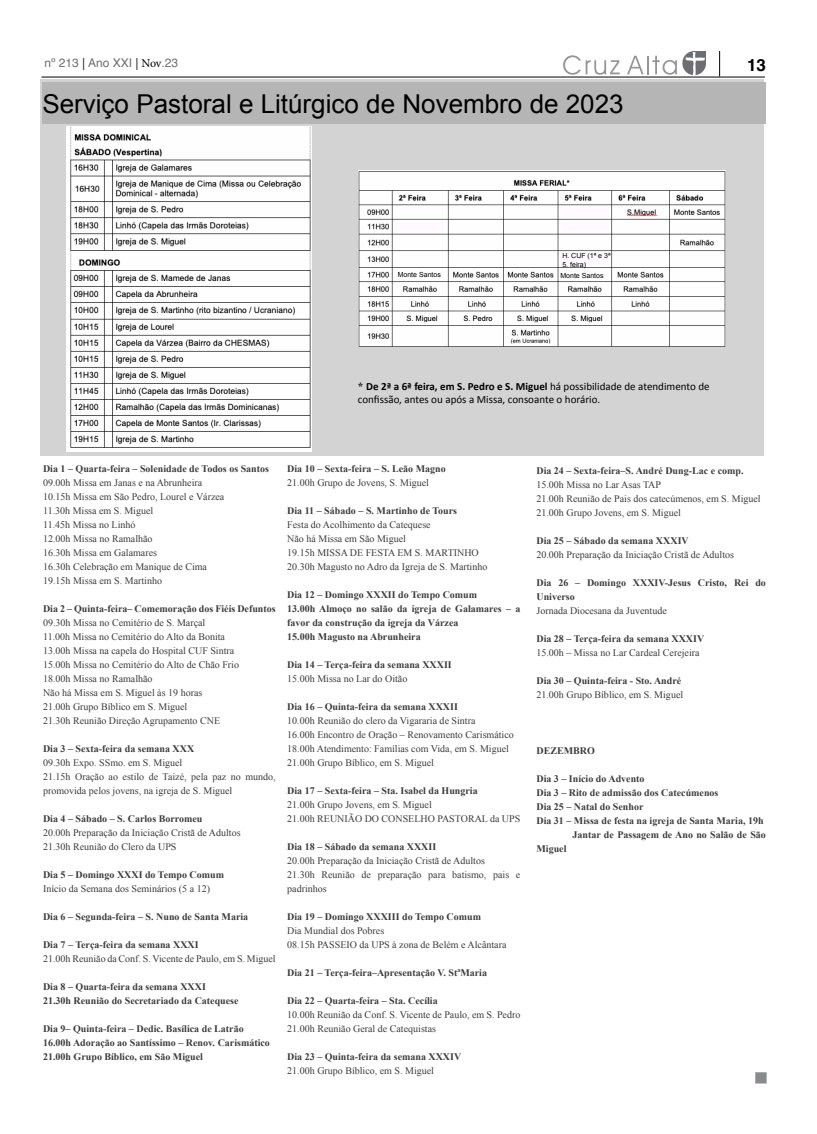
<style>
.page{position:relative;width:817px;height:1134px;background:#fff}
.page>*{position:absolute;margin:0;border:0;box-sizing:border-box;transform-origin:0 0}
.t1{font:26px "Arial";color:#000}
.t2{font:700 17px "Helvetica";color:#000}
.t3{font:12px "Helvetica";color:#6d6e71}
.t4{font:11px/13.5px "Calibri";color:#000}
.t5{font:10px/14px "Times New Roman";color:#3d3b3c}
.t6{font:700 10px/14px "Times New Roman";color:#3d3b3c}
.t7{font:7px "Arial";color:#000}
.s1{font-family:"Minion Pro";color:#000}
.s2{font-family:"Times New Roman";font-weight:700}
.s3{font-weight:700}
</style>
<div class="page">
<svg style="left:719px;top:51px;width:1px;height:26px"></svg>
<hr style="left:42px;top:77px;width:722px;height:1px;background:#000">
<svg style="left:563px;top:55px;width:56px;height:20px"></svg>
<svg style="left:627px;top:56px;width:49px;height:19px"></svg>
<svg style="left:682px;top:51px;width:23px;height:26px"></svg>
<div style="left:41px;top:80px;width:722px;height:376px;background:#d3d3d3"></div>
<div style="left:42px;top:82px;width:723px;height:42px;background:#b5b5b5"></div>
<img style="left:67px;top:126px;width:244px;height:325px">
<img style="left:358px;top:171px;width:366px;height:175px">
<div style="left:755px;top:1072px;width:11px;height:11px;background:#898c8c;border:2px solid #898c8c"></div>
<div style="left:395px;top:221px;width:48px;height:10px;background:#fffaff"></div>
<div style="left:561px;top:208px;width:48px;height:10px;background:#fffaff"></div>
<div style="left:561px;top:223px;width:48px;height:8px;background:#fffaff"></div>
<div style="left:560px;top:255px;width:49px;height:10px;background:#fffaff"></div>
<p class="t3" style="left:45px;top:54px;width:135px">nº 213 <span class="s1">|</span> Ano XXI <span class="s1">| Nov</span>.23</p>
<h2 class="t2" style="left:746px;top:55px;width:20px">13</h2>
<h1 class="t1" style="left:42px;top:86px;width:582px">Serviço Pastoral e Litúrgico de Novembro de 2023</h1>
<p class="t7" style="left:562px;top:251px;width:50px">H. CUF (1ª e 3ª</p>
<p class="t7" style="left:562px;top:260px;width:25px">5. feira)</p>
<p class="t7" style="left:397px;top:270px;width:45px">Monte Santos</p>
<p class="t7" style="left:560px;top:271px;width:45px">Monte Santos</p>
<p class="t4" style="left:358px;top:379px;width:353px"><span class="s2">*</span> <span class="s3">De 2ª a 6ª feira, em S. Pedro e S. Miguel</span> há possibilidade de atendimento de confissão, antes ou após a Missa, consoante o horário.</p>
<p class="t6" style="left:43px;top:462px;width:227px">Dia 1 – Quarta-feira – Solenidade de Todos os Santos</p>
<p class="t5" style="left:43px;top:476px;width:183px">09.00h Missa em Janas e na Abrunheira<br>10.15h Missa em São Pedro, Lourel e Várzea<br>11.30h Missa em S. Miguel<br>11.45h Missa no Linhó<br>12.00h Missa no Ramalhão<br>16.30h Missa em Galamares<br>16.30h Celebração em Manique de Cima<br>19.15h Missa em S. Martinho</p>
<p class="t6" style="left:43px;top:602px;width:234px">Dia 2 – Quinta-feira– Comemoração dos Fiéis Defuntos</p>
<p class="t5" style="left:43px;top:616px;width:197px">09.30h Missa no Cemitério de S. Marçal<br>11.00h Missa no Cemitério do Alto da Bonita 13.00h Missa na capela do Hospital CUF Sintra 15.00h Missa no Cemitério do Alto de Chão Frio 18.00h Missa no Ramalhão<br>Não há Missa em S. Miguel às 19 horas<br>21.00h Grupo Bíblico em S. Miguel<br>21.30h Reunião Direção Agrupamento CNE</p>
<p class="t6" style="left:43px;top:742px;width:153px">Dia 3 – Sexta-feira da semana XXX</p>
<p class="t5" style="left:43px;top:756px;width:234px">09.30h Expo. SSmo. em S. Miguel<br>21.15h Oração ao estilo de Taizé, pela paz no mundo, promovida pelos jovens, na igreja de S. Miguel</p>
<p class="t6" style="left:43px;top:812px;width:161px">Dia 4 – Sábado – S. Carlos Borromeu</p>
<p class="t5" style="left:43px;top:826px;width:199px">20.00h Preparação da Iniciação Cristã de Adultos<br>21.30h Reunião do Clero da UPS</p>
<p class="t6" style="left:43px;top:868px;width:182px">Dia 5 – Domingo XXXI do Tempo Comum</p>
<p class="t5" style="left:43px;top:882px;width:168px">Início da Semana dos Seminários (5 a 12)</p>
<p class="t6" style="left:43px;top:910px;width:207px">Dia 6 – Segunda-feira – S. Nuno de Santa Maria</p>
<p class="t6" style="left:43px;top:938px;width:157px">Dia 7 – Terça-feira da semana XXXI</p>
<p class="t5" style="left:43px;top:952px;width:234px">21.00h Reunião da Conf. S. Vicente de Paulo, em S. Miguel</p>
<p class="t6" style="left:43px;top:980px;width:197px">Dia 8 – Quarta-feira da semana XXXI<br>21.30h Reunião do Secretariado da Catequese</p>
<p class="t6" style="left:43px;top:1022px;width:228px">Dia 9– Quinta-feira – Dedic. Basílica de Latrão<br>16.00h Adoração ao Santíssimo – Renov. Carismático<br>21.00h Grupo Bíblico, em São Miguel</p>
<p class="t6" style="left:287px;top:462px;width:160px">Dia 10 – Sexta-feira – S. Leão Magno</p>
<p class="t5" style="left:287px;top:476px;width:143px">21.00h Grupo de Jovens, S. Miguel</p>
<p class="t6" style="left:287px;top:504px;width:171px">Dia 11 – Sábado – S. Martinho de Tours</p>
<p class="t5" style="left:287px;top:518px;width:201px">Festa do Acolhimento da Catequese<br>Não há Missa em São Miguel<br>19.15h MISSA DE FESTA EM S. MARTINHO 20.30h Magusto no Adro da Igreja de S. Martinho</p>
<p class="t6" style="left:287px;top:588px;width:234px">Dia 12 – Domingo XXXII do Tempo Comum<br>13.00h Almoço no salão da igreja de Galamares – a favor da construção da igreja da Várzea<br>15.00h Magusto na Abrunheira</p>
<p class="t6" style="left:287px;top:658px;width:166px">Dia 14 – Terça-feira da semana XXXII</p>
<p class="t5" style="left:287px;top:672px;width:121px">15.00h Missa no Lar do Oitão</p>
<p class="t6" style="left:287px;top:700px;width:172px">Dia 16 – Quinta-feira da semana XXXII</p>
<p class="t5" style="left:287px;top:714px;width:228px">10.00h Reunião do clero da Vigararia de Sintra<br>16.00h Encontro de Oração – Renovamento Carismático 18.00h Atendimento: Famílias com Vida, em S. Miguel 21.00h Grupo Bíblico, em S. Miguel</p>
<p class="t6" style="left:287px;top:784px;width:192px">Dia 17 – Sexta-feira – Sta. Isabel da Hungria</p>
<p class="t5" style="left:287px;top:798px;width:234px">21.00h Grupo Jovens, em S. Miguel<br>21.00h REUNIÃO DO CONSELHO PASTORAL da UPS</p>
<p class="t6" style="left:287px;top:840px;width:150px">Dia 18 – Sábado da semana XXXII</p>
<p class="t5" style="left:287px;top:854px;width:234px">20.00h Preparação da Iniciação Cristã de Adultos<br>21.30h Reunião de preparação para batismo, pais e padrinhos</p>
<p class="t6" style="left:287px;top:910px;width:195px">Dia 19 – Domingo XXXIII do Tempo Comum</p>
<p class="t5" style="left:287px;top:924px;width:221px">Dia Mundial dos Pobres<br>08.15h PASSEIO da UPS à zona de Belém e Alcântara</p>
<p class="t6" style="left:287px;top:966px;width:201px">Dia 21 – Terça-feira–Apresentação V. StªMaria</p>
<p class="t6" style="left:287px;top:994px;width:152px">Dia 22 – Quarta-feira – Sta. Cecília</p>
<p class="t5" style="left:287px;top:1008px;width:234px">10.00h Reunião da Conf. S. Vicente de Paulo, em S. Pedro<br>21.00h Reunião Geral de Catequistas</p>
<p class="t6" style="left:287px;top:1050px;width:175px">Dia 23 – Quinta-feira da semana XXXIV</p>
<p class="t5" style="left:287px;top:1064px;width:148px">21.00h Grupo Bíblico, em S. Miguel</p>
<p class="t6" style="left:536px;top:463px;width:208px">Dia 24 – Sexta-feira–S. André Dung-Lac e comp.</p>
<p class="t5" style="left:536px;top:477px;width:226px">15.00h Missa no Lar Asas TAP<br>21.00h Reunião de Pais dos catecúmenos, em S. Miguel<br>21.00h Grupo Jovens, em S. Miguel</p>
<p class="t6" style="left:536px;top:533px;width:154px">Dia 25 – Sábado da semana XXXIV</p>
<p class="t5" style="left:536px;top:547px;width:199px">20.00h Preparação da Iniciação Cristã de Adultos</p>
<p class="t6" style="left:536px;top:575px;width:231px">Dia 26 – Domingo XXXIV-Jesus Cristo, Rei do<br>Universo</p>
<p class="t5" style="left:536px;top:603px;width:132px">Jornada Diocesana da Juventude</p>
<p class="t6" style="left:536px;top:631px;width:169px">Dia 28 – Terça-feira da semana XXXIV</p>
<p class="t5" style="left:536px;top:645px;width:165px">15.00h – Missa no Lar Cardeal Cerejeira</p>
<p class="t6" style="left:536px;top:673px;width:146px">Dia 30 – Quinta-feira - Sto. André</p>
<p class="t5" style="left:536px;top:687px;width:148px">21.00h Grupo Bíblico, em S. Miguel</p>
<p class="t6" style="left:536px;top:743px;width:60px">DEZEMBRO</p>
<p class="t6" style="left:536px;top:771px;width:110px">Dia 3 – Início do Advento</p>
<p class="t6" style="left:536px;top:785px;width:183px">Dia 3 – Rito de admissão dos Catecúmenos</p>
<p class="t6" style="left:536px;top:799px;width:108px">Dia 25 – Natal do Senhor</p>
<p class="t6" style="left:536px;top:813px;width:229px">Dia 31 – Missa de festa na igreja de Santa Maria, 19h</p>
<p class="t6" style="left:572px;top:827px;width:195px">Jantar de Passagem de Ano no Salão de São</p>
<p class="t6" style="left:536px;top:841px;width:31px">Miguel</p>
</div>
